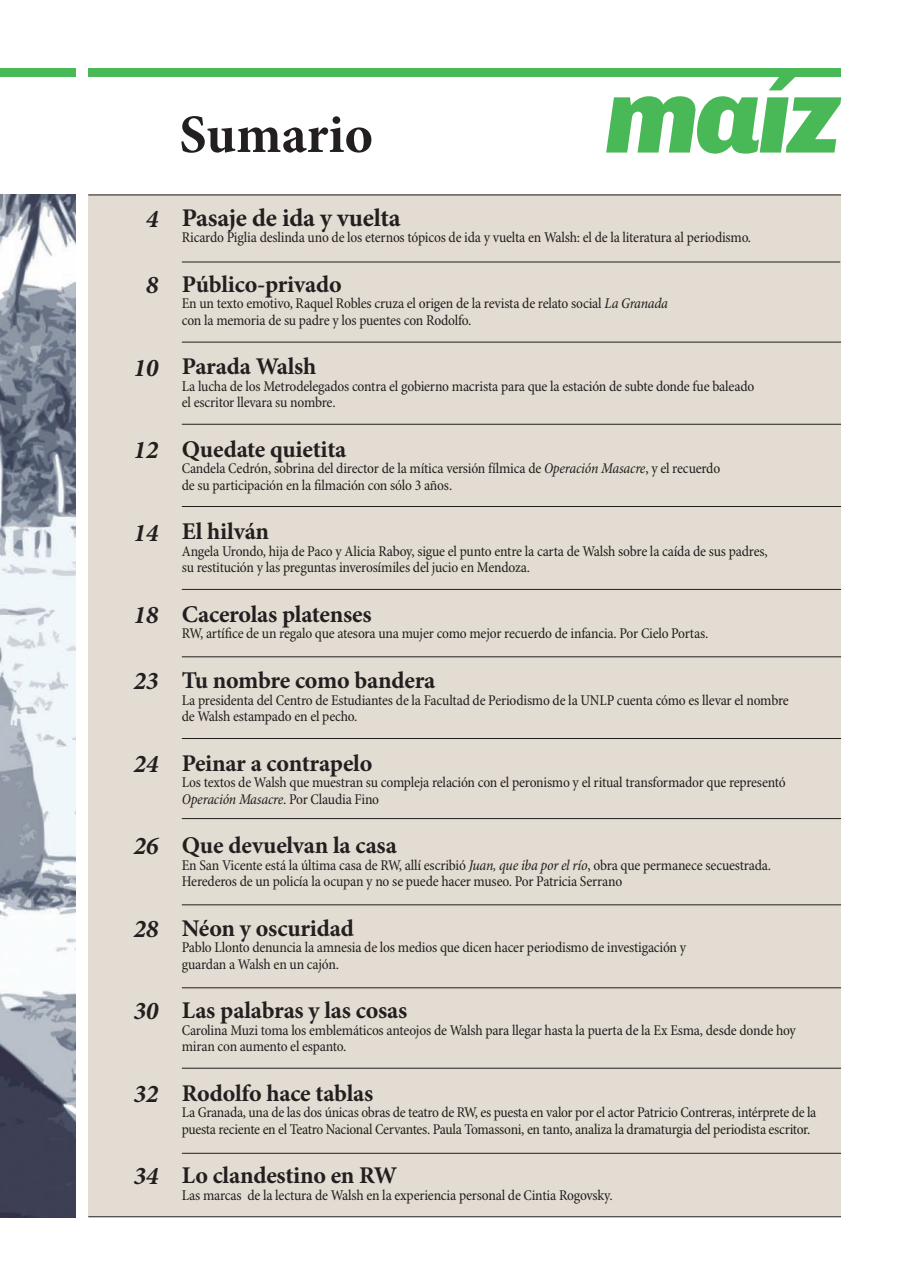
<style>
.page{position:relative;width:922px;height:1277px;background:#fff}
.page>*{position:absolute;margin:0;border:0;box-sizing:border-box;transform-origin:0 0}
.t1{font:italic 900 108px "Chivo";color:#49b857}
.t2{font:700 54px "Minion Pro";color:#231f20}
.t3{font:italic 700 25.5px "Minion Pro";letter-spacing:-.01em;color:#231f20}
.t4{font:700 25.5px "Minion Pro";letter-spacing:-.01em;color:#231f20}
.t5{font:700 24px "Minion Pro";letter-spacing:-.01em;color:#231f20}
.t6{font:condensed 15px/16.5px "Minion Pro";letter-spacing:-.015em;color:#231f20}
.s1{font-style:italic}
</style>
<div class="page">
<div style="left:88px;top:194px;width:753px;height:1023px;background:#e3dcd2"></div>
<div style="left:0;top:68px;width:12px;height:9px;background:#49b857"></div>
<hr style="left:88px;top:194px;width:753px;height:1px;background:#231f20">
<hr style="left:182px;top:342px;width:659px;height:1px;background:#231f20">
<hr style="left:182px;top:424px;width:659px;height:1px;background:#231f20">
<hr style="left:182px;top:506px;width:659px;height:1px;background:#231f20">
<hr style="left:182px;top:589px;width:659px;height:1px;background:#231f20">
<hr style="left:88px;top:1216px;width:753px;height:1px;background:#231f20">
<hr style="left:182px;top:656px;width:659px;height:1px;background:#231f20">
<hr style="left:182px;top:738px;width:659px;height:1px;background:#231f20">
<hr style="left:182px;top:818px;width:659px;height:1px;background:#231f20">
<hr style="left:182px;top:904px;width:659px;height:1px;background:#231f20">
<hr style="left:182px;top:987px;width:659px;height:1px;background:#231f20">
<hr style="left:182px;top:1067px;width:659px;height:1px;background:#231f20">
<hr style="left:182px;top:1152px;width:659px;height:1px;background:#231f20">
<hr style="left:182px;top:261px;width:658px;height:1px;background:#231f20">
<div style="left:88px;top:68px;width:753px;height:9px;background:#49b857"></div>
<div style="left:12px;top:68px;width:63px;height:9px;background:#49b857"></div>
<img style="left:0;top:194px;width:76px;height:1023px">
<h3 class="t3" style="left:146px;top:203px;width:14px">4</h3>
<h3 class="t3" style="left:146px;top:269px;width:14px">8</h3>
<h3 class="t3" style="left:133px;top:352px;width:26px">10</h3>
<h3 class="t3" style="left:133px;top:434px;width:26px">12</h3>
<h3 class="t3" style="left:133px;top:517px;width:26px">14</h3>
<h3 class="t3" style="left:133px;top:599px;width:26px">18</h3>
<h3 class="t3" style="left:133px;top:665px;width:26px">23</h3>
<h3 class="t3" style="left:133px;top:748px;width:26px">24</h3>
<h3 class="t3" style="left:133px;top:830px;width:26px">26</h3>
<h3 class="t3" style="left:133px;top:913px;width:26px">28</h3>
<h3 class="t3" style="left:133px;top:995px;width:26px">30</h3>
<h3 class="t3" style="left:133px;top:1078px;width:26px">32</h3>
<h3 class="t3" style="left:133px;top:1160px;width:26px">34</h3>
<h2 class="t2" style="left:179px;top:102px;width:195px">Sumario</h2>
<h1 class="t1" style="left:605px;top:51px;width:236px">maíz</h1>
<h3 class="t4" style="left:182px;top:202px;width:220px">Pasaje de ida y vuelta</h3>
<p class="t6" style="left:182px;top:230px;width:571px">Ricardo Piglia deslinda uno de los eternos tópicos de ida y vuelta en Walsh: el de la literatura al periodismo.</p>
<h3 class="t5" style="left:182px;top:270px;width:161px">Público-privado</h3>
<p class="t6" style="left:182px;top:296px;width:488px">En un texto emotivo, Raquel Robles cruza el origen de la revista de relato social <span class="s1">La Granada </span>con la memoria de su padre y los puentes con Rodolfo.</p>
<h3 class="t5" style="left:182px;top:352px;width:136px">Parada Walsh</h3>
<p class="t6" style="left:182px;top:378px;width:574px">La lucha de los Metrodelegados contra el gobierno macrista para que la estación de subte donde fue baleado el escritor llevara su nombre.</p>
<h3 class="t5" style="left:182px;top:435px;width:166px">Quedate quietita</h3>
<p class="t6" style="left:182px;top:461px;width:540px">Candela Cedrón, sobrina del director de la mítica versión fílmica de <span class="s1">Operación Masacre</span>, y el recuerdo de su participación en la filmación con sólo 3 años.</p>
<h3 class="t5" style="left:182px;top:517px;width:89px">El hilván</h3>
<p class="t6" style="left:182px;top:543px;width:587px">Angela Urondo, hija de Paco y Alicia Raboy, sigue el punto entre la carta de Walsh sobre la caída de sus padres, su restitución y las preguntas inverosímiles del jucio en Mendoza.</p>
<h3 class="t5" style="left:182px;top:600px;width:191px">Cacerolas platenses</h3>
<p class="t6" style="left:182px;top:626px;width:528px">RW, artífice de un regalo que atesora una mujer como mejor recuerdo de infancia. Por Cielo Portas.</p>
<h3 class="t5" style="left:182px;top:666px;width:255px">Tu nombre como bandera</h3>
<p class="t6" style="left:182px;top:692px;width:608px">La presidenta del Centro de Estudiantes de la Facultad de Periodismo de la UNLP cuenta cómo es llevar el nombre de Walsh estampado en el pecho.</p>
<h3 class="t5" style="left:182px;top:748px;width:192px">Peinar a contrapelo</h3>
<p class="t6" style="left:182px;top:774px;width:605px">Los textos de Walsh que muestran su compleja relación con el peronismo y el ritual transformador que representó<br><span class="s1">Operación Masacre</span>. Por Claudia Fino</p>
<h3 class="t5" style="left:182px;top:831px;width:216px">Que devuelvan la casa</h3>
<p class="t6" style="left:182px;top:857px;width:591px">En San Vicente está la última casa de RW, allí escribió <span class="s1">Juan, que iba por el río</span>, obra que permanece secuestrada.<br>Herederos de un policía la ocupan y no se puede hacer museo. Por Patricia Serrano</p>
<h3 class="t5" style="left:182px;top:913px;width:174px">Néon y oscuridad</h3>
<p class="t6" style="left:182px;top:939px;width:506px">Pablo Llonto denuncia la amnesia de los medios que dicen hacer periodismo de investigación y guardan a Walsh en un cajón.</p>
<h3 class="t5" style="left:182px;top:996px;width:227px">Las palabras y las cosas</h3>
<p class="t6" style="left:182px;top:1022px;width:615px">Carolina Muzi toma los emblemáticos anteojos de Walsh para llegar hasta la puerta de la Ex Esma, desde donde hoy miran con aumento el espanto.</p>
<h3 class="t5" style="left:182px;top:1078px;width:193px">Rodolfo hace tablas</h3>
<p class="t6" style="left:182px;top:1104px;width:636px">La Granada, una de las dos únicas obras de teatro de RW, es puesta en valor por el actor Patricio Contreras, intérprete de la puesta reciente en el Teatro Nacional Cervantes. Paula Tomassoni, en tanto, analiza la dramaturgia del periodista escritor.</p>
<h3 class="t5" style="left:182px;top:1161px;width:217px">Lo clandestino en RW</h3>
<p class="t6" style="left:182px;top:1187px;width:432px">Las marcas de la lectura de Walsh en la experiencia personal de Cintia Rogovsky.</p>
</div>
